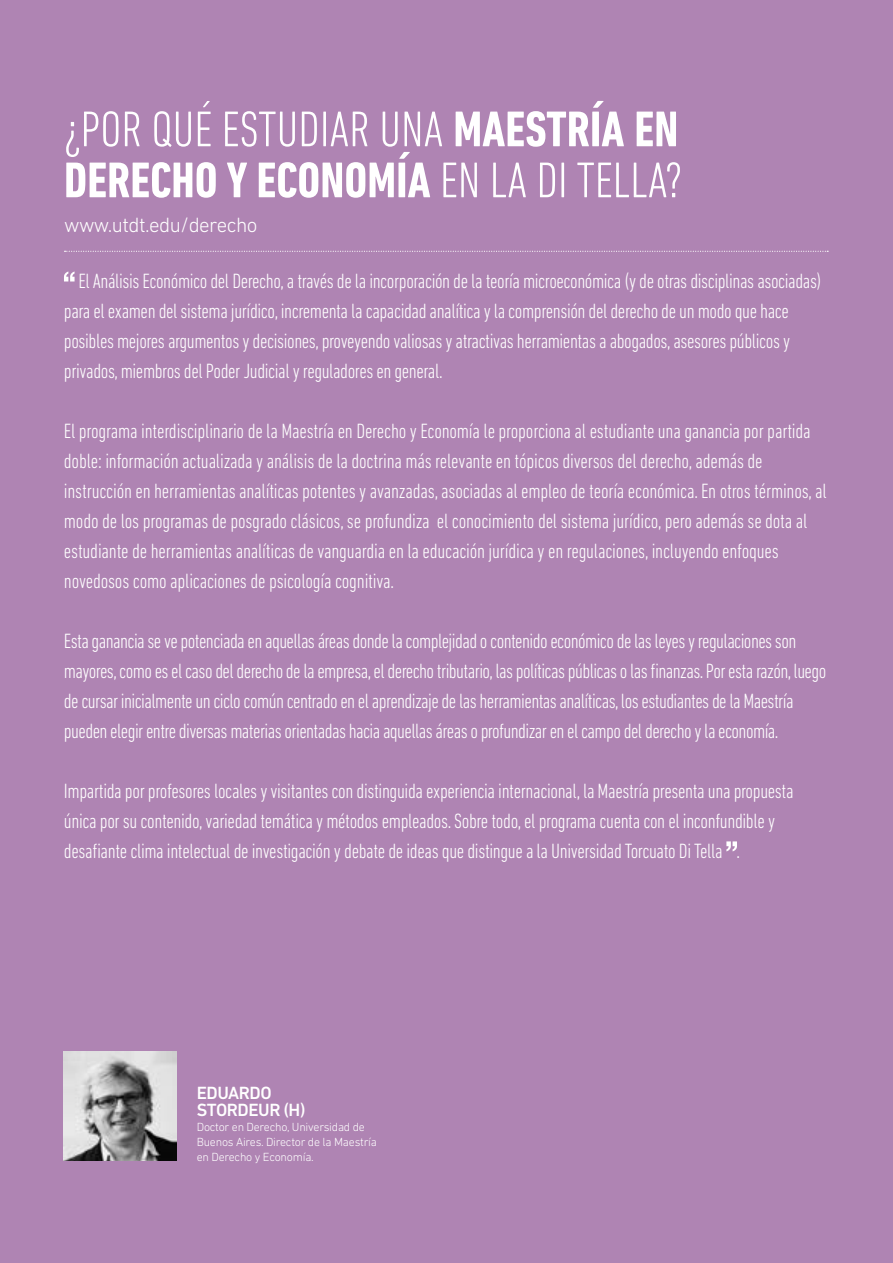
<style>
.page{position:relative;width:893px;height:1263px;background:#af84b3}
.page>*{position:absolute;margin:0;border:0;box-sizing:border-box;transform-origin:0 0}
.t1{font:300 condensed 51px/51px "DIN Next LT Pro";color:#fff}
.t2{font:300 condensed 21px/30px "DIN Next LT Pro";letter-spacing:-.02em;color:#fff}
.t3{font:300 21px "DIN Next LT Pro";letter-spacing:-.025em;color:#fff}
.t4{font:500 18px/16.5px "DIN Next LT Pro";letter-spacing:-.025em;color:#fff}
.t5{font:300 12px/15px "DIN Next LT Pro";letter-spacing:-.02em;color:#fff}
.s1{font-weight:700}
</style>
<div class="page">
<svg style="left:64px;top:271px;width:11px;height:10px"></svg>
<svg style="left:726px;top:841px;width:11px;height:10px"></svg>
<svg style="left:65px;top:251px;width:763px;height:1px"></svg>
<img style="left:64px;top:1051px;width:112px;height:110px">
<h1 class="t1" style="left:64px;top:103px;width:620px">¿POR QUÉ ESTUDIAR UNA <span class="s1">MAESTRÍA EN<br>DERECHO Y ECONOMÍA</span> EN LA DI TELLA?</h1>
<p class="t3" style="left:64px;top:213px;width:195px">www.utdt.edu/derecho</p>
<p class="t2" style="left:64px;top:266px;width:759px;text-indent:14px">El Análisis Económico del Derecho, a través de la incorporación de la teoría microeconómica (y de otras disciplinas asociadas) para el examen del sistema jurídico, incrementa la capacidad analítica y la comprensión del derecho de un modo que hace posibles mejores argumentos y decisiones, proveyendo valiosas y atractivas herramientas a abogados, asesores públicos y privados, miembros del Poder Judicial y reguladores en general.</p>
<p class="t2" style="left:64px;top:416px;width:764px">El programa interdisciplinario de la Maestría en Derecho y Economía le proporciona al estudiante una ganancia por partida doble: información actualizada y análisis de la doctrina más relevante en tópicos diversos del derecho, además de instrucción en herramientas analíticas potentes y avanzadas, asociadas al empleo de teoría económica. En otros términos, al modo de los programas de posgrado clásicos, se profundiza el conocimiento del sistema jurídico, pero además se dota al estudiante de herramientas analíticas de vanguardia en la educación jurídica y en regulaciones, incluyendo enfoques novedosos como aplicaciones de psicología cognitiva.</p>
<p class="t2" style="left:64px;top:626px;width:764px">Esta ganancia se ve potenciada en aquellas áreas donde la complejidad o contenido económico de las leyes y regulaciones son mayores, como es el caso del derecho de la empresa, el derecho tributario, las políticas públicas o las finanzas. Por esta razón, luego de cursar inicialmente un ciclo común centrado en el aprendizaje de las herramientas analíticas, los estudiantes de la Maestría pueden elegir entre diversas materias orientadas hacia aquellas áreas o profundizar en el campo del derecho y la economía.</p>
<p class="t2" style="left:64px;top:776px;width:731px">Impartida por profesores locales y visitantes con distinguida experiencia internacional, la Maestría presenta una propuesta única por su contenido, variedad temática y métodos empleados. Sobre todo, el programa cuenta con el inconfundible y desafiante clima intelectual de investigación y debate de ideas que distingue a la Universidad Torcuato Di Tella .</p>
<p class="t4" style="left:197px;top:1085px;width:110px">EDUARDO<br>STORDEUR (H)</p>
<p class="t5" style="left:197px;top:1119px;width:182px">Doctor en Derecho, Universidad de<br>Buenos Aires. Director de la Maestría en Derecho y Economía.</p>
</div>
